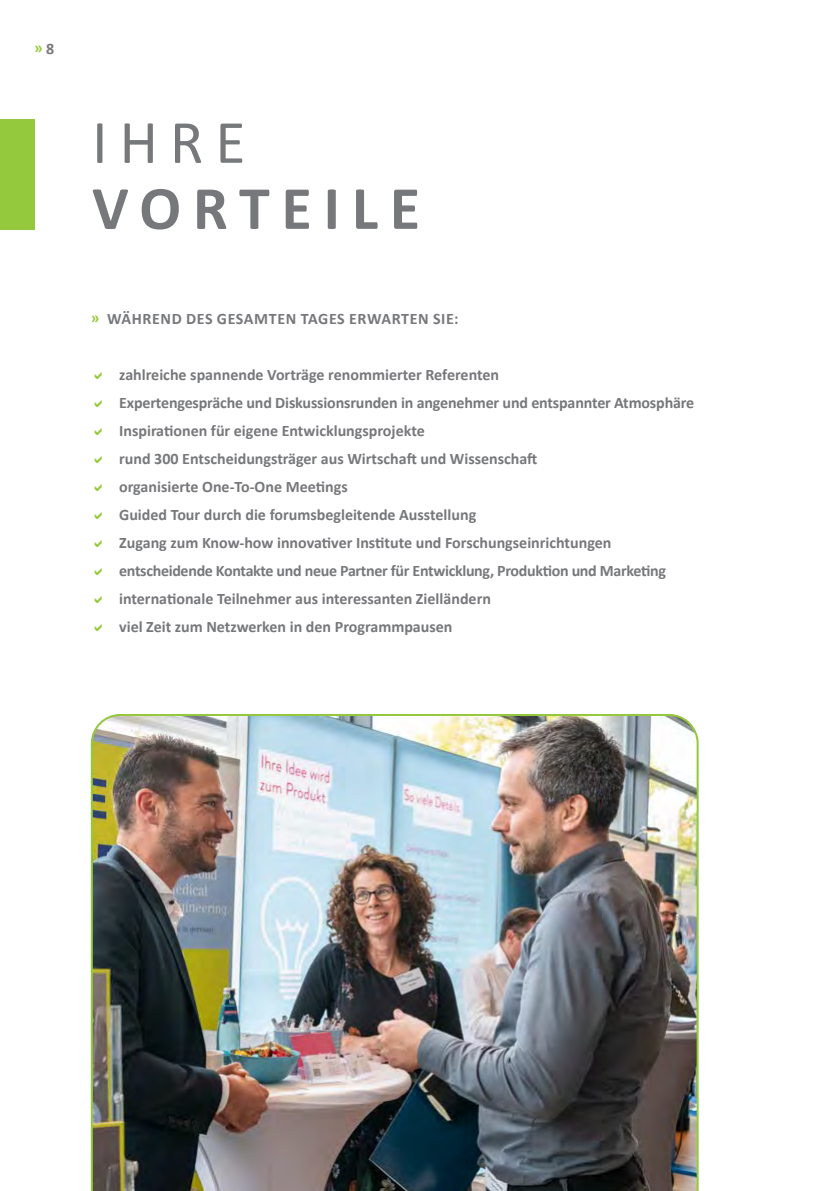
<style>
.page{position:relative;width:840px;height:1191px;background:#fff}
.page>*{position:absolute;margin:0;border:0;box-sizing:border-box;transform-origin:0 0}
.t1{font:700 62px "Calibri";letter-spacing:.19em;color:#77787b}
.t2{font:62px "Calibri";color:#77787b}
.auszeichnug{font:700 16px "Calibri";color:#77787b}
.auszeichnug-2{font:700 16px "Calibri";letter-spacing:-.02em;color:#77787b}
.titel{font:700 16px "Calibri";letter-spacing:.04em;color:#77787b}
.t3{font:700 16px "Calibri";color:#95c93d}
.s1{color:#77787b}
.s2{color:#95c93d}
</style>
<div class="page">
<div style="left:0;top:119px;width:34px;height:111px;background:#95c93d"></div>
<img style="left:90px;top:714px;width:609px;height:477px">
<p class="t3" style="left:34px;top:37px;width:22px">»<span class="s1">8</span></p>
<p class="t2" style="left:92px;top:99px;width:155px">IHRE</p>
<p class="t1" style="left:92px;top:164px;width:329px">VORTEILE</p>
<p class="titel" style="left:91px;top:307px;width:369px"><span class="s2">»</span> WÄHREND DES GESAMTEN TAGES ERWARTEN SIE:</p>
<p class="auszeichnug" style="left:119px;top:363px;width:381px">zahlreiche spannende Vorträge renommierter Referenten</p>
<p class="auszeichnug" style="left:119px;top:391px;width:576px">Expertengespräche und Diskussionsrunden in angenehmer und entspannter Atmosphäre</p>
<p class="auszeichnug" style="left:119px;top:419px;width:307px">Inspirationen für eigene Entwicklungsprojekte</p>
<p class="auszeichnug" style="left:119px;top:447px;width:419px">rund 300 Entscheidungsträger aus Wirtschaft und Wissenschaft</p>
<p class="auszeichnug" style="left:119px;top:475px;width:230px">organisierte One-To-One Meetings</p>
<p class="auszeichnug" style="left:119px;top:503px;width:358px">Guided Tour durch die forumsbegleitende Ausstellung</p>
<p class="auszeichnug" style="left:119px;top:531px;width:493px">Zugang zum Know-how innovativer Institute und Forschungseinrichtungen</p>
<p class="auszeichnug-2" style="left:119px;top:559px;width:548px">entscheidende Kontakte und neue Partner für Entwicklung, Produktion und Marketing</p>
<p class="auszeichnug" style="left:119px;top:587px;width:373px">internationale Teilnehmer aus interessanten Zielländern</p>
<p class="auszeichnug" style="left:119px;top:615px;width:334px">viel Zeit zum Netzwerken in den Programmpausen</p>
</div>
